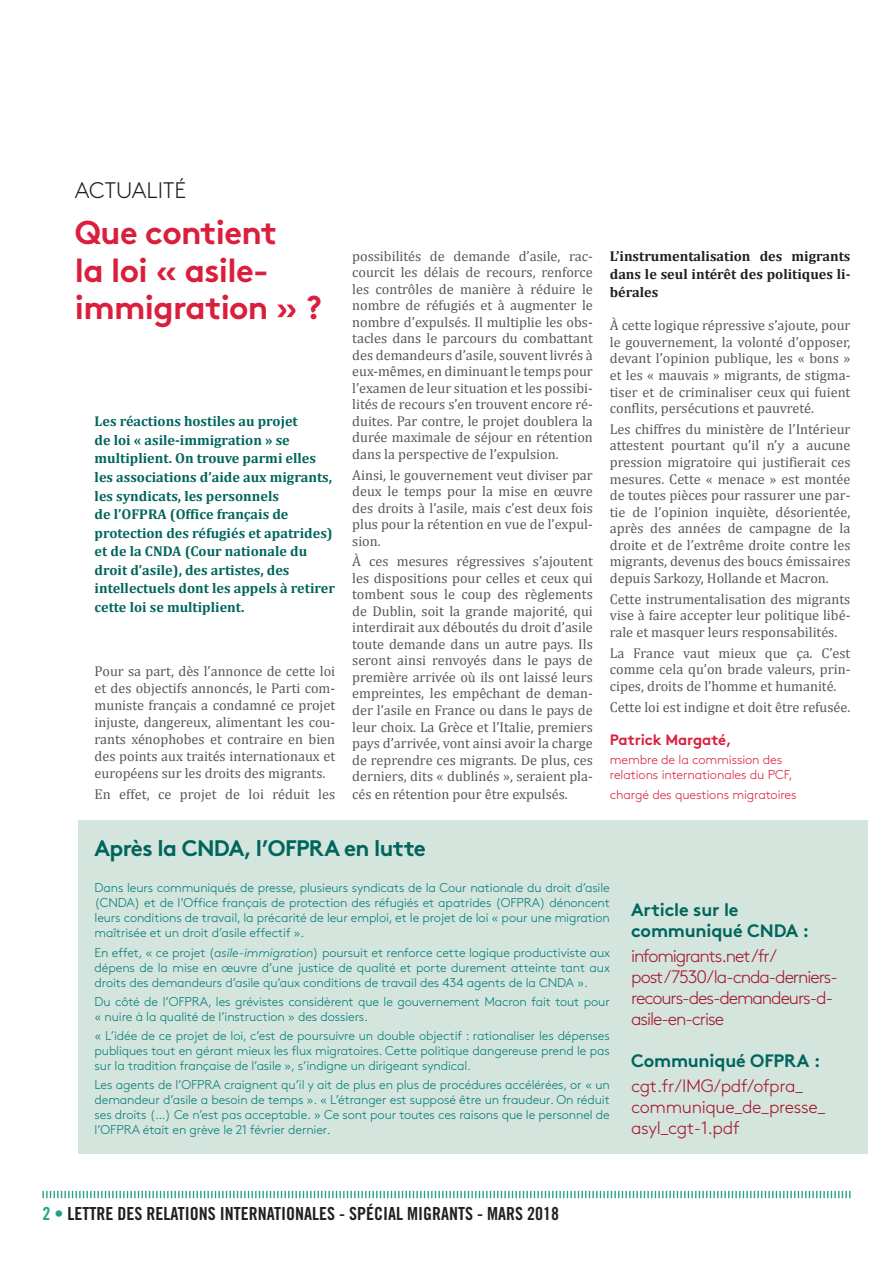
<style>
.page{position:relative;width:893px;height:1263px;background:#fff}
.page>*{position:absolute;margin:0;border:0;box-sizing:border-box;transform-origin:0 0}
.t1{font:700 33px/37.5px "Brown Pro";letter-spacing:-.02em;color:#da1f3d}
.t2{font:700 22.5px "Brown Pro";letter-spacing:-.03em;color:#00665d}
.t3{font:300 22.5px "Brown Pro";color:#231f20}
.t4{font:300 18px/21px "Brown Pro";letter-spacing:-.06em;color:#a5152d}
.t5{font:18px "Trade Gothic Bold Cond Twenty";color:#231f20}
.t6{font:300 18px/21px "Brown Pro";letter-spacing:-.02em;color:#a5152d}
.t7{font:700 18px/21px "Brown Pro";letter-spacing:-.01em;color:#00665d}
.t8{font:700 15px "Brown Pro";letter-spacing:-.01em;color:#da1f3d}
.t9{font:14.25px/16.5px "Cambria";color:#57585a;text-align:justify}
.t10{font:700 14.25px/18.6px "Cambria";color:#00665d}
.t11{font:700 14.25px/18px "Cambria";color:#231f20;text-align:justify}
.t12{font:300 12.9px/15.3px "Brown Pro";letter-spacing:-.01em;color:#da1f3d}
.t13{font:300 12.75px/15px "Brown Pro";letter-spacing:-.01em;color:#007b75;text-align:justify}
.s1{font-style:italic}
.s2{color:#24a084}
</style>
<div class="page">
<svg style="left:42px;top:1190px;width:809px;height:9px"></svg>
<div style="left:78px;top:820px;width:789px;height:334px;background:#d4e5de"></div>
<h2 class="t3" style="left:75px;top:174px;width:113px">ACTUALITÉ</h2>
<h1 class="t1" style="left:75px;top:210px;width:249px">Que contient<br>la loi « asile&shy;immigration » ?</h1>
<p class="t10" style="left:95px;top:412px;width:242px">Les réactions hostiles au projet<br>de loi « asile-immigration » se multiplient. On trouve parmi elles les associations d’aide aux migrants, les syndicats, les personnels<br>de l’OFPRA (Office français de protection des réfugiés et apatrides) et de la CNDA (Cour nationale du droit d’asile), des artistes, des intellectuels dont les appels à retirer cette loi se multiplient.</p>
<p class="t9" style="left:95px;top:662px;width:242px;line-height:17.1px">Pour sa part, dès l’annonce de cette loi et des objectifs annoncés, le Parti com&shy;muniste français a condamné ce projet injuste, dangereux, alimentant les cou&shy;rants xénophobes et contraire en bien des points aux traités internationaux et européens sur les droits des migrants.</p>
<p class="t9" style="left:95px;top:786px;width:242px">En effet, ce projet de loi réduit les</p>
<p class="t9" style="left:352px;top:247px;width:242px">possibilités de demande d’asile, rac&shy;courcit les délais de recours, renforce les contrôles de manière à réduire le nombre de réfugiés et à augmenter le nombre d’expulsés. Il multiplie les obs&shy;tacles dans le parcours du combattant des demandeurs d’asile, souvent livrés à eux-mêmes, en diminuant le temps pour l’examen de leur situation et les possibi&shy;lités de recours s’en trouvent encore ré&shy;duites. Par contre, le projet doublera la durée maximale de séjour en rétention dans la perspective de l’expulsion.</p>
<p class="t9" style="left:352px;top:466px;width:242px">Ainsi, le gouvernement veut diviser par deux le temps pour la mise en œuvre des droits à l’asile, mais c’est deux fois plus pour la rétention en vue de l’expul&shy;sion.</p>
<p class="t9" style="left:352px;top:553px;width:242px">À ces mesures régressives s’ajoutent les dispositions pour celles et ceux qui tombent sous le coup des règlements de Dublin, soit la grande majorité, qui interdirait aux déboutés du droit d’asile toute demande dans un autre pays. Ils seront ainsi renvoyés dans le pays de première arrivée où ils ont laissé leurs empreintes, les empêchant de deman&shy;der l’asile en France ou dans le pays de leur choix. La Grèce et l’Italie, premiers pays d’arrivée, vont ainsi avoir la charge de reprendre ces migrants. De plus, ces derniers, dits « dublinés », seraient pla-</p>
<p class="t9" style="left:352px;top:786px;width:217px">cés en rétention pour être expulsés.</p>
<p class="t11" style="left:610px;top:246px;width:242px">L’instrumentalisation des migrants dans le seul intérêt des politiques li&shy;bérales</p>
<p class="t9" style="left:610px;top:317px;width:242px">À cette logique répressive s’ajoute, pour le gouvernement, la volonté d’opposer, devant l’opinion publique, les « bons » et les « mauvais » migrants, de stigma&shy;tiser et de criminaliser ceux qui fuient conflits, persécutions et pauvreté.</p>
<p class="t9" style="left:610px;top:421px;width:242px">Les chiffres du ministère de l’Intérieur attestent pourtant qu’il n’y a aucune pression migratoire qui justifierait ces mesures. Cette « menace » est montée de toutes pièces pour rassurer une par&shy;tie de l’opinion inquiète, désorientée, après des années de campagne de la droite et de l’extrême droite contre les migrants, devenus des boucs émissaires depuis Sarkozy, Hollande et Macron.</p>
<p class="t9" style="left:610px;top:591px;width:242px">Cette instrumentalisation des migrants vise à faire accepter leur politique libé&shy;rale et masquer leurs responsabilités.</p>
<p class="t9" style="left:610px;top:644px;width:242px">La France vaut mieux que ça. C’est comme cela qu’on brade valeurs, prin&shy;cipes, droits de l’homme et humanité.</p>
<p class="t9" style="left:610px;top:698px;width:242px">Cette loi est indigne et doit être refusée.</p>
<p class="t8" style="left:610px;top:727px;width:123px">Patrick Margaté,</p>
<p class="t12" style="left:610px;top:751px;width:184px">membre de la commission des relations internationales du PCF,</p>
<p class="t12" style="left:610px;top:786px;width:188px">chargé des questions migratoires</p>
<h2 class="t2" style="left:95px;top:830px;width:333px">Après la CNDA, l’OFPRA en lutte</h2>
<p class="t13" style="left:95px;top:879px;width:517px">Dans leurs communiqués de presse, plusieurs syndicats de la Cour nationale du droit d’asile (CNDA) et de l’Office français de protection des réfugiés et apatrides (OFPRA) dénoncent leurs conditions de travail, la précarité de leur emploi, et le projet de loi « pour une migration maîtrisée et un droit d’asile effectif ».</p>
<p class="t13" style="left:95px;top:944px;width:517px">En effet, « ce projet (<span class="s1">asile-immigration</span>) poursuit et renforce cette logique productiviste aux dépens de la mise en œuvre d’une justice de qualité et porte durement atteinte tant aux droits des demandeurs d’asile qu’aux conditions de travail des 434 agents de la CNDA ».</p>
<p class="t13" style="left:95px;top:993px;width:517px">Du côté de l’OFPRA, les grévistes considèrent que le gouvernement Macron fait tout pour « nuire à la qualité de l’instruction » des dossiers.</p>
<p class="t13" style="left:95px;top:1027px;width:517px">« L’idée de ce projet de loi, c’est de poursuivre un double objectif : rationaliser les dépenses publiques tout en gérant mieux les flux migratoires. Cette politique dangereuse prend le pas sur la tradition française de l’asile », s’indigne un dirigeant syndical.</p>
<p class="t13" style="left:95px;top:1076px;width:517px">Les agents de l’OFPRA craignent qu’il y ait de plus en plus de procédures accélérées, or « un demandeur d’asile a besoin de temps ». « L’étranger est supposé être un fraudeur. On réduit ses droits (…) Ce n’est pas acceptable. » Ce sont pour toutes ces raisons que le personnel de l’OFPRA était en grève le 21 février dernier.</p>
<p class="t7" style="left:631px;top:897px;width:180px">Article sur le communiqué CNDA :</p>
<p class="t4" style="left:631px;top:944px;width:208px">infomigrants.net/fr/ post/7530/la-cnda-derniers&shy;recours-des-demandeurs-d&shy;asile-en-crise</p>
<p class="t7" style="left:631px;top:1048px;width:191px">Communiqué OFPRA :</p>
<p class="t6" style="left:631px;top:1074px;width:196px">cgt.fr/IMG/pdf/ofpra_ communique_de_presse_ asyl_cgt-1.pdf</p>
<p class="t5" style="left:43px;top:1203px;width:518px"><span class="s2">2 •</span> LETTRE DES RELATIONS INTERNATIONALES - SPÉCIAL MIGRANTS - MARS 2018</p>
</div>
